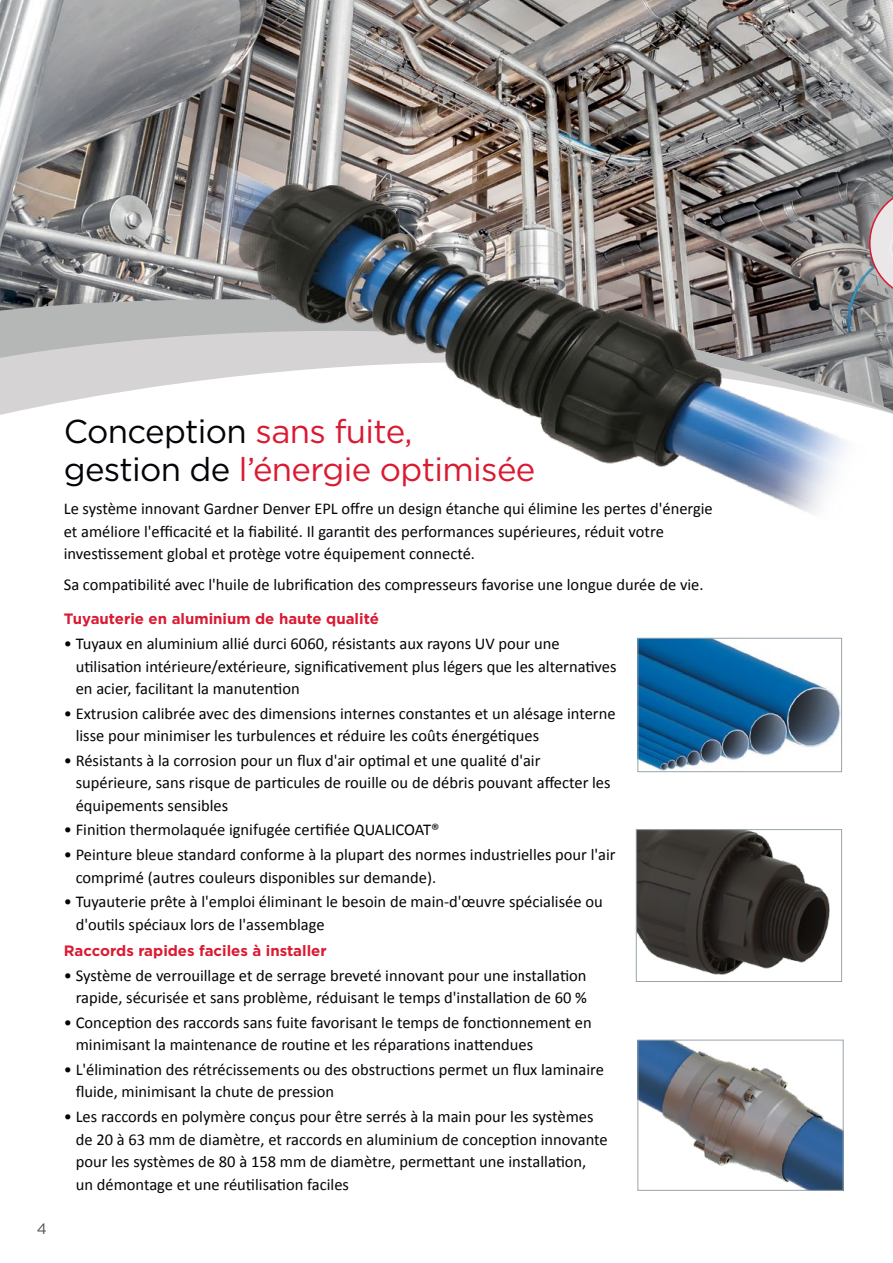
<style>
.page{position:relative;width:893px;height:1263px;background:#fff}
.page>*{position:absolute;margin:0;border:0;box-sizing:border-box;transform-origin:0 0}
.t1{font:33px/37.5px "Gotham";letter-spacing:-.02em;color:#da1a32}
.t2{font:16.5px/22.5px "Calibri";color:#030408}
.t3{font:700 15px "Gotham";color:#da1a32}
.t4{font:15px "Gotham";color:#505154}
.s1{color:#030408}
</style>
<div class="page">
<img style="left:0;top:0;width:775px;height:247px">
<img style="left:775px;top:0;width:118px;height:119px">
<svg style="left:0;top:247px;width:154px;height:168px;background:#b3b2b3"></svg>
<img style="left:638px;top:831px;width:192px;height:144px">
<div style="left:636px;top:829px;width:206px;height:153px;border:1px solid #98a4ab"></div>
<img style="left:639px;top:640px;width:201px;height:130px">
<div style="left:637px;top:638px;width:205px;height:134px;border:1px solid #98a4ab"></div>
<img style="left:639px;top:1042px;width:202px;height:147px">
<div style="left:637px;top:1040px;width:206px;height:151px;border:1px solid #98a4ab"></div>
<img style="left:154px;top:119px;width:739px;height:395px">
<p class="t4" style="left:37px;top:1219px;width:12px">4</p>
<h1 class="t1" style="left:64px;top:412px;width:473px"><span class="s1">Conception</span> sans fuite, <span class="s1">gestion de</span> l’énergie optimisée</h1>
<p class="t2" style="left:64px;top:497px;width:651px">Le système innovant Gardner Denver EPL offre un design étanche qui élimine les pertes d'énergie et améliore l'efficacité et la fiabilité. Il garantit des performances supérieures, réduit votre investissement global et protège votre équipement connecté.</p>
<p class="t2" style="left:64px;top:573px;width:641px">Sa compatibilité avec l'huile de lubrification des compresseurs favorise une longue durée de vie.</p>
<p class="t3" style="left:64px;top:610px;width:317px">Tuyauterie en aluminium de haute qualité</p>
<p class="t2" style="left:76px;top:632px;width:542px;text-indent:-12px">• Tuyaux en aluminium allié durci 6060, résistants aux rayons UV pour une utilisation intérieure/extérieure, significativement plus légers que les alternatives en acier, facilitant la manutention</p>
<p class="t2" style="left:76px;top:701px;width:541px;text-indent:-12px">• Extrusion calibrée avec des dimensions internes constantes et un alésage interne lisse pour minimiser les turbulences et réduire les coûts énergétiques</p>
<p class="t2" style="left:76px;top:748px;width:536px;text-indent:-12px">• Résistants à la corrosion pour un flux d'air optimal et une qualité d'air supérieure, sans risque de particules de rouille ou de débris pouvant affecter les équipements sensibles</p>
<p class="t2" style="left:64px;top:818px;width:377px">• Finition thermolaquée ignifugée certifiée QUALICOAT®</p>
<p class="t2" style="left:76px;top:843px;width:541px;text-indent:-12px">• Peinture bleue standard conforme à la plupart des normes industrielles pour l'air comprimé (autres couleurs disponibles sur demande).</p>
<p class="t2" style="left:76px;top:890px;width:528px;text-indent:-12px">• Tuyauterie prête à l'emploi éliminant le besoin de main-d'œuvre spécialisée ou d'outils spéciaux lors de l'assemblage</p>
<p class="t3" style="left:64px;top:942px;width:264px">Raccords rapides faciles à installer</p>
<p class="t2" style="left:64px;top:963px;width:525px;text-align:right">• Système de verrouillage et de serrage breveté innovant pour une installation rapide, sécurisée et sans problème, réduisant le temps d'installation de 60 %</p>
<p class="t2" style="left:76px;top:1011px;width:517px;text-indent:-12px">• Conception des raccords sans fuite favorisant le temps de fonctionnement en minimisant la maintenance de routine et les réparations inattendues</p>
<p class="t2" style="left:76px;top:1058px;width:530px;text-indent:-12px">• L'élimination des rétrécissements ou des obstructions permet un flux laminaire fluide, minimisant la chute de pression</p>
<p class="t2" style="left:76px;top:1105px;width:534px;text-indent:-12px">• Les raccords en polymère conçus pour être serrés à la main pour les systèmes de 20 à 63 mm de diamètre, et raccords en aluminium de conception innovante pour les systèmes de 80 à 158 mm de diamètre, permettant une installation, un démontage et une réutilisation faciles</p>
</div>
